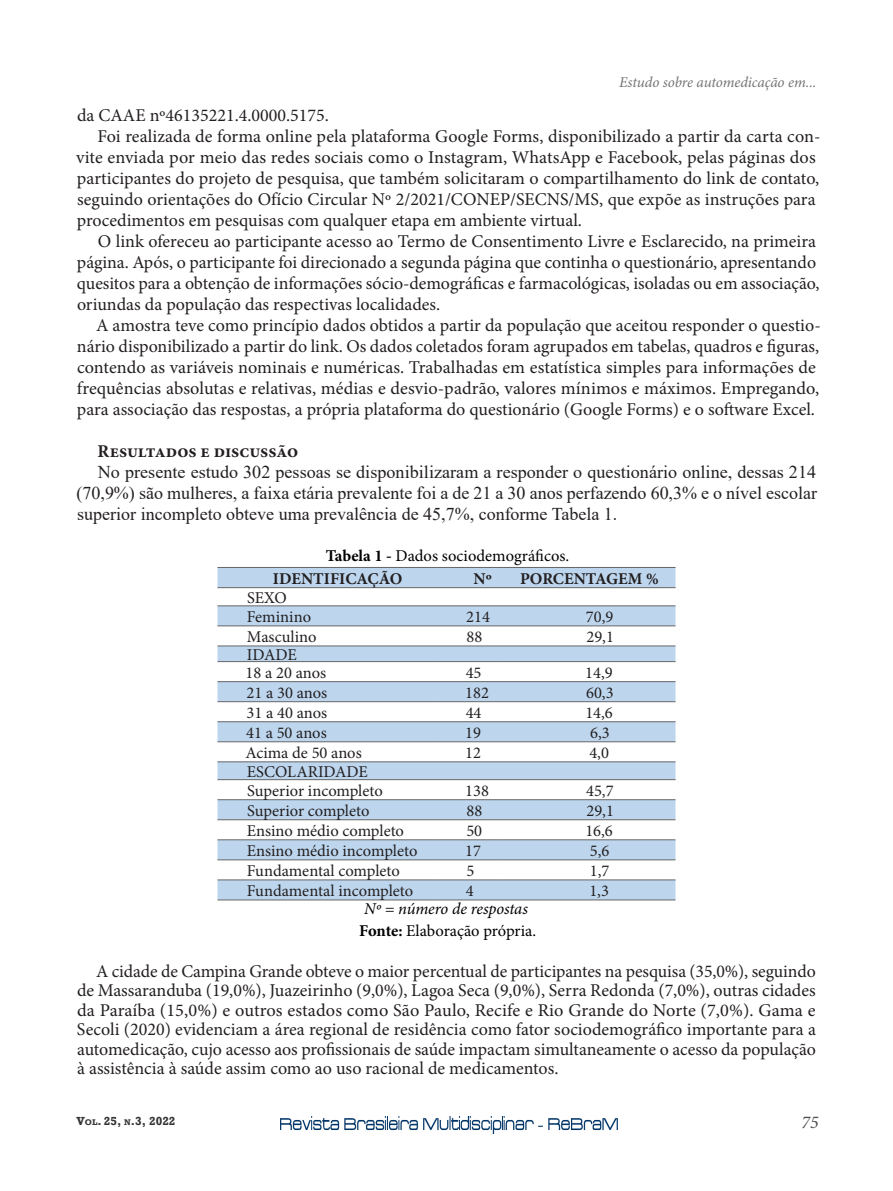
<style>
.page{position:relative;width:893px;height:1191px;background:#fff}
.page>*{position:absolute;margin:0;border:0;box-sizing:border-box;transform-origin:0 0}
.Corpo_do_texto{font:18px/21px "Minion Pro";color:#231f20}
.Corpo_do_texto-2{font:18px/21px "Times New Roman";color:#231f20;text-align:justify}
.Corpo_do_texto-3{font:700 18px "Minion Pro";color:#231f20}
.t1{font:italic 18px "Minion Pro";color:#4f4f50}
.Corpo_do_texto-4{font:16.5px "Minion Pro";color:#231f20}
.Default{font:16.5px "Minion Pro";color:#000}
.Corpo_do_texto-5{font:700 16.5px "Minion Pro";color:#231f20}
.Default-2{font:italic 16.5px "Minion Pro";letter-spacing:-.01em;color:#000}
.t2{font:italic 15px "Minion Pro";letter-spacing:-.005em;color:#757475}
.t3{font:700 12px "Rockwell";color:#333}
.s1{font-weight:700}
.s2{font-size:8.4px}
</style>
<div class="page">
<img style="left:280px;top:1116px;width:338px;height:17px">
<svg style="left:217px;top:568px;width:458px;height:331px;fill:#bdd6ee"></svg>
<hr style="left:217px;top:567px;width:220px;height:1px;background:#666">
<hr style="left:437px;top:567px;width:66px;height:1px;background:#666">
<hr style="left:503px;top:567px;width:172px;height:1px;background:#666">
<hr style="left:217px;top:587px;width:220px;height:1px;background:#666">
<hr style="left:437px;top:587px;width:66px;height:1px;background:#666">
<hr style="left:503px;top:587px;width:172px;height:1px;background:#666">
<hr style="left:217px;top:605px;width:220px;height:1px;background:#666">
<hr style="left:437px;top:605px;width:66px;height:1px;background:#666">
<hr style="left:503px;top:605px;width:172px;height:1px;background:#666">
<hr style="left:217px;top:625px;width:220px;height:1px;background:#666">
<hr style="left:437px;top:625px;width:66px;height:1px;background:#666">
<hr style="left:503px;top:625px;width:172px;height:1px;background:#666">
<hr style="left:217px;top:645px;width:220px;height:1px;background:#666">
<hr style="left:437px;top:645px;width:66px;height:1px;background:#666">
<hr style="left:503px;top:645px;width:172px;height:1px;background:#666">
<hr style="left:217px;top:661px;width:220px;height:1px;background:#666">
<hr style="left:437px;top:661px;width:66px;height:1px;background:#666">
<hr style="left:503px;top:661px;width:172px;height:1px;background:#666">
<hr style="left:217px;top:681px;width:220px;height:1px;background:#666">
<hr style="left:437px;top:681px;width:66px;height:1px;background:#666">
<hr style="left:503px;top:681px;width:172px;height:1px;background:#666">
<hr style="left:217px;top:701px;width:220px;height:1px;background:#666">
<hr style="left:437px;top:701px;width:66px;height:1px;background:#666">
<hr style="left:503px;top:701px;width:172px;height:1px;background:#666">
<hr style="left:217px;top:721px;width:220px;height:1px;background:#666">
<hr style="left:437px;top:721px;width:66px;height:1px;background:#666">
<hr style="left:503px;top:721px;width:172px;height:1px;background:#666">
<hr style="left:217px;top:741px;width:220px;height:1px;background:#666">
<hr style="left:437px;top:741px;width:66px;height:1px;background:#666">
<hr style="left:503px;top:741px;width:172px;height:1px;background:#666">
<hr style="left:217px;top:761px;width:220px;height:1px;background:#666">
<hr style="left:437px;top:761px;width:66px;height:1px;background:#666">
<hr style="left:503px;top:761px;width:172px;height:1px;background:#666">
<hr style="left:217px;top:779px;width:220px;height:1px;background:#666">
<hr style="left:437px;top:779px;width:66px;height:1px;background:#666">
<hr style="left:503px;top:779px;width:172px;height:1px;background:#666">
<hr style="left:217px;top:799px;width:220px;height:1px;background:#666">
<hr style="left:437px;top:799px;width:66px;height:1px;background:#666">
<hr style="left:503px;top:799px;width:172px;height:1px;background:#666">
<hr style="left:217px;top:819px;width:220px;height:1px;background:#666">
<hr style="left:437px;top:819px;width:66px;height:1px;background:#666">
<hr style="left:503px;top:819px;width:172px;height:1px;background:#666">
<hr style="left:217px;top:839px;width:220px;height:1px;background:#666">
<hr style="left:437px;top:839px;width:66px;height:1px;background:#666">
<hr style="left:503px;top:839px;width:172px;height:1px;background:#666">
<hr style="left:217px;top:859px;width:220px;height:1px;background:#666">
<hr style="left:437px;top:859px;width:66px;height:1px;background:#666">
<hr style="left:503px;top:859px;width:172px;height:1px;background:#666">
<hr style="left:217px;top:879px;width:220px;height:1px;background:#666">
<hr style="left:437px;top:879px;width:66px;height:1px;background:#666">
<hr style="left:503px;top:879px;width:172px;height:1px;background:#666">
<hr style="left:217px;top:899px;width:220px;height:1px;background:#666">
<hr style="left:437px;top:899px;width:66px;height:1px;background:#666">
<hr style="left:503px;top:899px;width:172px;height:1px;background:#666">
<p class="t2" style="left:619px;top:72px;width:199px">Estudo sobre automedicação em...</p>
<p class="Corpo_do_texto" style="left:77px;top:105px;width:253px">da CAAE nº46135221.4.0000.5175.</p>
<p class="Corpo_do_texto" style="left:76px;top:126px;width:746px;text-indent:21px">Foi realizada de forma online pela plataforma Google Forms, disponibilizado a partir da carta con&shy;vite enviada por meio das redes sociais como o Instagram, WhatsApp e Facebook, pelas páginas dos participantes do projeto de pesquisa, que também solicitaram o compartilhamento do link de contato, seguindo orientações do Ofício Circular Nº 2/2021/CONEP/SECNS/MS, que expõe as instruções para procedimentos em pesquisas com qualquer etapa em ambiente virtual.</p>
<p class="Corpo_do_texto" style="left:77px;top:231px;width:744px;text-indent:21px">O link ofereceu ao participante acesso ao Termo de Consentimento Livre e Esclarecido, na primeira página. Após, o participante foi direcionado a segunda página que continha o questionário, apresentando quesitos para a obtenção de informações sócio-demográficas e farmacológicas, isoladas ou em associação, oriundas da população das respectivas localidades.</p>
<p class="Corpo_do_texto" style="left:77px;top:315px;width:745px;text-indent:19px">A amostra teve como princípio dados obtidos a partir da população que aceitou responder o questio&shy;nário disponibilizado a partir do link. Os dados coletados foram agrupados em tabelas, quadros e figuras, contendo as variáveis nominais e numéricas. Trabalhadas em estatística simples para informações de frequências absolutas e relativas, médias e desvio-padrão, valores mínimos e máximos. Empregando, para associação das respostas, a própria plataforma do questionário (Google Forms) e o software Excel.</p>
<p class="Corpo_do_texto-3" style="left:98px;top:439px;width:202px">Resultados e discussão</p>
<p class="Corpo_do_texto-2" style="left:77px;top:461px;width:742px;text-indent:21px">No presente estudo 302 pessoas se disponibilizaram a responder o questionário online, dessas 214 (70,9%) são mulheres, a faixa etária prevalente foi a de 21 a 30 anos perfazendo 60,3% e o nível escolar superior incompleto obteve uma prevalência de 45,7%, conforme Tabela 1.</p>
<p class="Default" style="left:326px;top:545px;width:245px"><span class="s1">Tabela 1 -</span> Dados sociodemográficos.</p>
<p class="Corpo_do_texto-5" style="left:273px;top:566px;width:131px">IDENTIFICAÇÃO</p>
<p class="Corpo_do_texto-5" style="left:474px;top:566px;width:20px">Nº</p>
<p class="Corpo_do_texto-5" style="left:520px;top:566px;width:140px">PORCENTAGEM %</p>
<p class="Corpo_do_texto-4" style="left:247px;top:586px;width:41px">SEXO</p>
<p class="Corpo_do_texto-4" style="left:247px;top:605px;width:66px">Feminino</p>
<p class="Corpo_do_texto-4" style="left:466px;top:605px;width:25px">214</p>
<p class="Corpo_do_texto-4" style="left:586px;top:605px;width:29px">70,9</p>
<p class="Corpo_do_texto-4" style="left:247px;top:625px;width:71px">Masculino</p>
<p class="Corpo_do_texto-4" style="left:467px;top:625px;width:17px">88</p>
<p class="Corpo_do_texto-4" style="left:586px;top:625px;width:29px">29,1</p>
<p class="Corpo_do_texto-4" style="left:247px;top:643px;width:51px">IDADE</p>
<p class="Corpo_do_texto-4" style="left:246px;top:661px;width:82px">18 a 20 anos</p>
<p class="Corpo_do_texto-4" style="left:466px;top:661px;width:17px">45</p>
<p class="Corpo_do_texto-4" style="left:585px;top:661px;width:29px">14,9</p>
<p class="Corpo_do_texto-4" style="left:247px;top:681px;width:82px">21 a 30 anos</p>
<p class="Corpo_do_texto-4" style="left:465px;top:681px;width:25px">182</p>
<p class="Corpo_do_texto-4" style="left:586px;top:681px;width:29px">60,3</p>
<p class="Corpo_do_texto-4" style="left:247px;top:701px;width:82px">31 a 40 anos</p>
<p class="Corpo_do_texto-4" style="left:466px;top:701px;width:17px">44</p>
<p class="Corpo_do_texto-4" style="left:585px;top:701px;width:29px">14,6</p>
<p class="Corpo_do_texto-4" style="left:246px;top:721px;width:82px">41 a 50 anos</p>
<p class="Corpo_do_texto-4" style="left:465px;top:721px;width:17px">19</p>
<p class="Corpo_do_texto-4" style="left:590px;top:721px;width:21px">6,3</p>
<p class="Corpo_do_texto-4" style="left:245px;top:741px;width:118px">Acima de 50 anos</p>
<p class="Corpo_do_texto-4" style="left:465px;top:741px;width:17px">12</p>
<p class="Corpo_do_texto-4" style="left:589px;top:741px;width:21px">4,0</p>
<p class="Corpo_do_texto-4" style="left:247px;top:760px;width:123px">ESCOLARIDADE</p>
<p class="Corpo_do_texto-4" style="left:247px;top:779px;width:137px">Superior incompleto</p>
<p class="Corpo_do_texto-4" style="left:465px;top:779px;width:25px">138</p>
<p class="Corpo_do_texto-4" style="left:586px;top:779px;width:29px">45,7</p>
<p class="Corpo_do_texto-4" style="left:247px;top:799px;width:124px">Superior completo</p>
<p class="Corpo_do_texto-4" style="left:467px;top:799px;width:17px">88</p>
<p class="Corpo_do_texto-4" style="left:586px;top:799px;width:29px">29,1</p>
<p class="Corpo_do_texto-4" style="left:247px;top:819px;width:159px">Ensino médio completo</p>
<p class="Corpo_do_texto-4" style="left:466px;top:819px;width:17px">50</p>
<p class="Corpo_do_texto-4" style="left:585px;top:819px;width:29px">16,6</p>
<p class="Corpo_do_texto-4" style="left:247px;top:839px;width:172px">Ensino médio incompleto</p>
<p class="Corpo_do_texto-4" style="left:465px;top:839px;width:17px">17</p>
<p class="Corpo_do_texto-4" style="left:590px;top:839px;width:21px">5,6</p>
<p class="Corpo_do_texto-4" style="left:247px;top:859px;width:154px">Fundamental completo</p>
<p class="Corpo_do_texto-4" style="left:466px;top:859px;width:9px">5</p>
<p class="Corpo_do_texto-4" style="left:590px;top:859px;width:21px">1,7</p>
<p class="Corpo_do_texto-4" style="left:247px;top:879px;width:168px">Fundamental incompleto</p>
<p class="Corpo_do_texto-4" style="left:466px;top:879px;width:9px">4</p>
<p class="Corpo_do_texto-4" style="left:589px;top:879px;width:21px">1,3</p>
<p class="Default-2" style="left:364px;top:897px;width:165px">Nº = número de respostas</p>
<p class="Default" style="left:359px;top:919px;width:178px"><span class="s1">Fonte:</span> Elaboração própria.</p>
<p class="Corpo_do_texto" style="left:77px;top:961px;width:740px;line-height:19.5px;text-align:justify;text-indent:19px">A cidade de Campina Grande obteve o maior percentual de participantes na pesquisa (35,0%), seguindo de Massaranduba (19,0%), Juazeirinho (9,0%), Lagoa Seca (9,0%), Serra Redonda (7,0%), outras cidades da Paraíba (15,0%) e outros estados como São Paulo, Recife e Rio Grande do Norte (7,0%). Gama e Secoli (2020) evidenciam a área regional de residência como fator sociodemográfico importante para a automedicação, cujo acesso aos profissionais de saúde impactam simultaneamente o acesso da população à assistência à saúde assim como ao uso racional de medicamentos.</p>
<p class="t3" style="left:76px;top:1113px;width:101px">V<span class="s2">ol</span>. 25, <span class="s2">n</span>.3, 2022</p>
<p class="t1" style="left:802px;top:1110px;width:19px">75</p>
</div>
